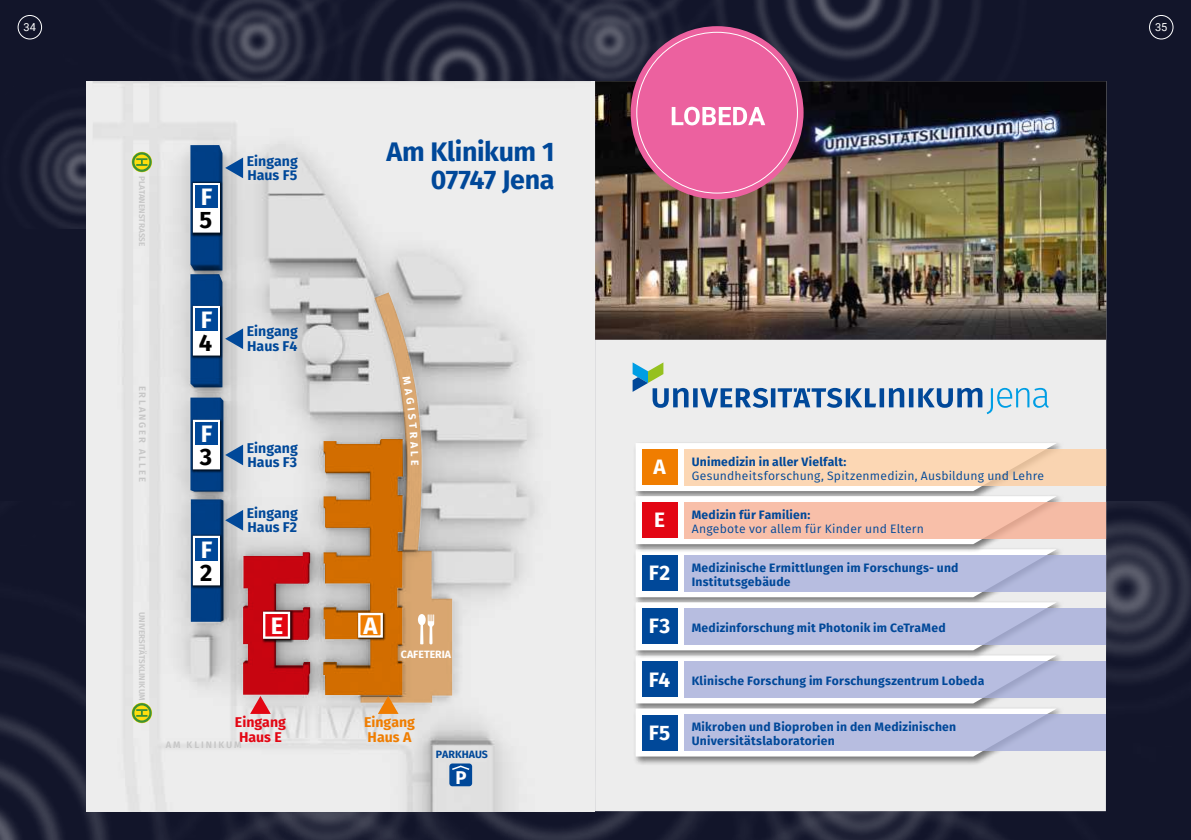
<style>
.page{position:relative;width:1191px;height:840px;background:#fff}
.page>*{position:absolute;margin:0;border:0;box-sizing:border-box;transform-origin:0 0}
.t1{font:700 26.8px/28.6px "Fira Sans";letter-spacing:-.015em;color:#004899;text-align:right}
.t2{font:700 23.8px "Fira Sans";color:#fff}
.t3{font:700 23.8px "Fira Sans";color:#000}
.t4{font:700 20.8px "Fira Sans";color:#fff}
.t5{font:700 18.4px "Fira Sans";color:#fff}
.t6{font:700 14.2px/14.2px "Fira Sans";color:#004899}
.t7{font:700 14.2px/14.2px "Fira Sans";color:#e30613}
.t8{font:700 14.2px/14.2px "Fira Sans";color:#f07d00}
.t9{font:700 12.2px/14.2px "Fira Sans";letter-spacing:.02em;color:#004899}
.t10{font:12.2px/14.2px "Fira Sans";letter-spacing:.02em;color:#004899}
.t11{font:11px "Roboto";color:#fff}
.t12{font:700 10.6px "Fira Sans";color:#fff}
.t13{font:700 10.6px "Fira Sans";color:#004899}
.t14{font:600 9.4px "Fira Sans";letter-spacing:.2em;color:#c6c6c6}
.t15{font:600 8.2px "Fira Sans";color:#c6c6c6}
.s1{font-weight:700}
.s2{font-size:20.8px;color:#fff}
</style>
<div class="page">
<div style="left:0;top:0;width:1191px;height:839px;background:#12152a"></div>
<div style="left:1149px;top:15px;width:24px;height:24px;border:1px solid #fff;border-radius:50%"></div>
<img style="left:17px;top:0;width:1090px;height:228px">
<img style="left:0;top:501px;width:1191px;height:338px">
<div style="left:595px;top:81px;width:511px;height:729px;background:#ededed"></div>
<svg style="left:632px;top:362px;width:416px;height:52px"></svg>
<div style="left:633px;top:441px;width:431px;height:59px;background:#e4e4e4"></div>
<div style="left:684px;top:448px;width:422px;height:37px;background:#f9d4b1"></div>
<div style="left:684px;top:554px;width:422px;height:37px;background:#b3b9dd"></div>
<div style="left:684px;top:660px;width:422px;height:37px;background:#b3b9dd"></div>
<div style="left:684px;top:501px;width:422px;height:37px;background:#f5bba5"></div>
<div style="left:684px;top:607px;width:422px;height:37px;background:#b3b9dd"></div>
<div style="left:633px;top:706px;width:431px;height:59px;background:#000;opacity:.5"></div>
<svg style="left:635px;top:443px;width:421px;height:313px"></svg>
<div style="left:684px;top:713px;width:422px;height:37px;background:#b7bde0"></div>
<div style="left:642px;top:714px;width:35px;height:35px;background:#004899"></div>
<img style="left:595px;top:81px;width:511px;height:258px">
<div style="left:86px;top:81px;width:509px;height:729px;background:#ededed"></div>
<img style="left:93px;top:81px;width:497px;height:729px">
<svg style="left:191px;top:499px;width:119px;height:214px"></svg>
<svg style="left:190px;top:397px;width:53px;height:94px;background:#718fb1"></svg>
<svg style="left:190px;top:145px;width:53px;height:242px;background:#6f8cae"></svg>
<svg style="left:132px;top:702px;width:20px;height:20px"></svg>
<svg style="left:134px;top:705px;width:15px;height:15px"></svg>
<svg style="left:136px;top:708px;width:11px;height:8px"></svg>
<svg style="left:132px;top:152px;width:20px;height:20px"></svg>
<svg style="left:134px;top:154px;width:15px;height:15px"></svg>
<svg style="left:136px;top:158px;width:11px;height:8px"></svg>
<div style="left:449px;top:763px;width:23px;height:22px;background:#004899;border-radius:3px"></div>
<svg style="left:450px;top:764px;width:20px;height:6px"></svg>
<div style="left:630px;top:26px;width:173px;height:173px;background:#ec619f;border-radius:50%"></div>
<svg style="left:671px;top:107px;width:94px;height:18px"></svg>
<svg style="left:323px;top:292px;width:129px;height:421px"></svg>
<p class="t11" style="left:24px;top:21px;width:14px">34</p>
<p class="t11" style="left:1155px;top:21px;width:14px">35</p>
<p class="t15" style="left:148px;top:176px;width:72px;rotate:90deg">PLATANENSTRASSE</p>
<h2 class="t2" style="left:201px;top:180px;width:13px">F</h2>
<h2 class="t3" style="left:200px;top:203px;width:14px">5</h2>
<p class="t6" style="left:247px;top:153px;width:52px">Eingang<br>Haus F5</p>
<h1 class="t1" style="left:386px;top:137px;width:170px">Am Klinikum 1<br>07747 Jena</h1>
<p class="t14" style="left:149px;top:385px;width:97px;rotate:90deg">ERLANGER ALLEE</p>
<p class="t15" style="left:148px;top:611px;width:90px;rotate:90deg">UNIVERSITÄTSKLINIKUM</p>
<h2 class="t2" style="left:201px;top:303px;width:13px">F</h2>
<h2 class="t3" style="left:199px;top:325px;width:15px">4</h2>
<h2 class="t2" style="left:201px;top:417px;width:13px">F</h2>
<h2 class="t3" style="left:200px;top:439px;width:14px">3</h2>
<h2 class="t2" style="left:201px;top:533px;width:13px">F</h2>
<h2 class="t3" style="left:200px;top:555px;width:14px">2</h2>
<p class="t6" style="left:247px;top:324px;width:52px">Eingang<br>Haus F4</p>
<p class="t6" style="left:247px;top:440px;width:52px">Eingang<br>Haus F3</p>
<p class="t6" style="left:247px;top:505px;width:52px">Eingang<br>Haus F2</p>
<h2 class="t2" style="left:271px;top:608px;width:14px">E</h2>
<h2 class="t2" style="left:363px;top:608px;width:15px">A</h2>
<p class="t12" style="left:401px;top:646px;width:52px">CAFETERIA</p>
<p class="t7" style="left:235px;top:715px;width:52px">Eingang<br>Haus E</p>
<p class="t14" style="left:166px;top:737px;width:77px">AM KLINIKUM</p>
<p class="t8" style="left:364px;top:715px;width:52px">Eingang<br>Haus A</p>
<p class="t13" style="left:436px;top:746px;width:54px">PARKHAUS</p>
<h3 class="t5" style="left:455px;top:764px;width:13px">P</h3>
<p class="t10" style="left:653px;top:454px;width:392px;text-indent:38px"><span class="s1">Unimedizin in aller Vielfalt:<br></span><sup>A</sup> Gesundheitsforschung, Spitzenmedizin, Ausbildung und Lehre</p>
<h3 class="t4" style="left:654px;top:505px;width:12px">E</h3>
<h3 class="t4" style="left:649px;top:558px;width:23px">F2</h3>
<p class="t9" style="left:691px;top:507px;width:120px">Medizin für Familien:</p>
<p class="t10" style="left:691px;top:521px;width:234px">Angebote vor allem für Kinder und Eltern</p>
<p class="t9" style="left:691px;top:560px;width:268px">Medizinische Ermittlungen im Forschungs- und<br>Institutsgebäude</p>
<p class="t9" style="left:649px;top:620px;width:298px"><span class="s2">F3</span> Medizinforschung mit Photonik im CeTraMed</p>
<p class="t9" style="left:648px;top:673px;width:337px"><span class="s2">F4</span> Klinische Forschung im Forschungszentrum Lobeda</p>
<h3 class="t4" style="left:649px;top:717px;width:23px">F5</h3>
<p class="t9" style="left:691px;top:719px;width:266px">Mikroben und Bioproben in den Medizinischen<br>Universitätslaboratorien</p>
</div>
